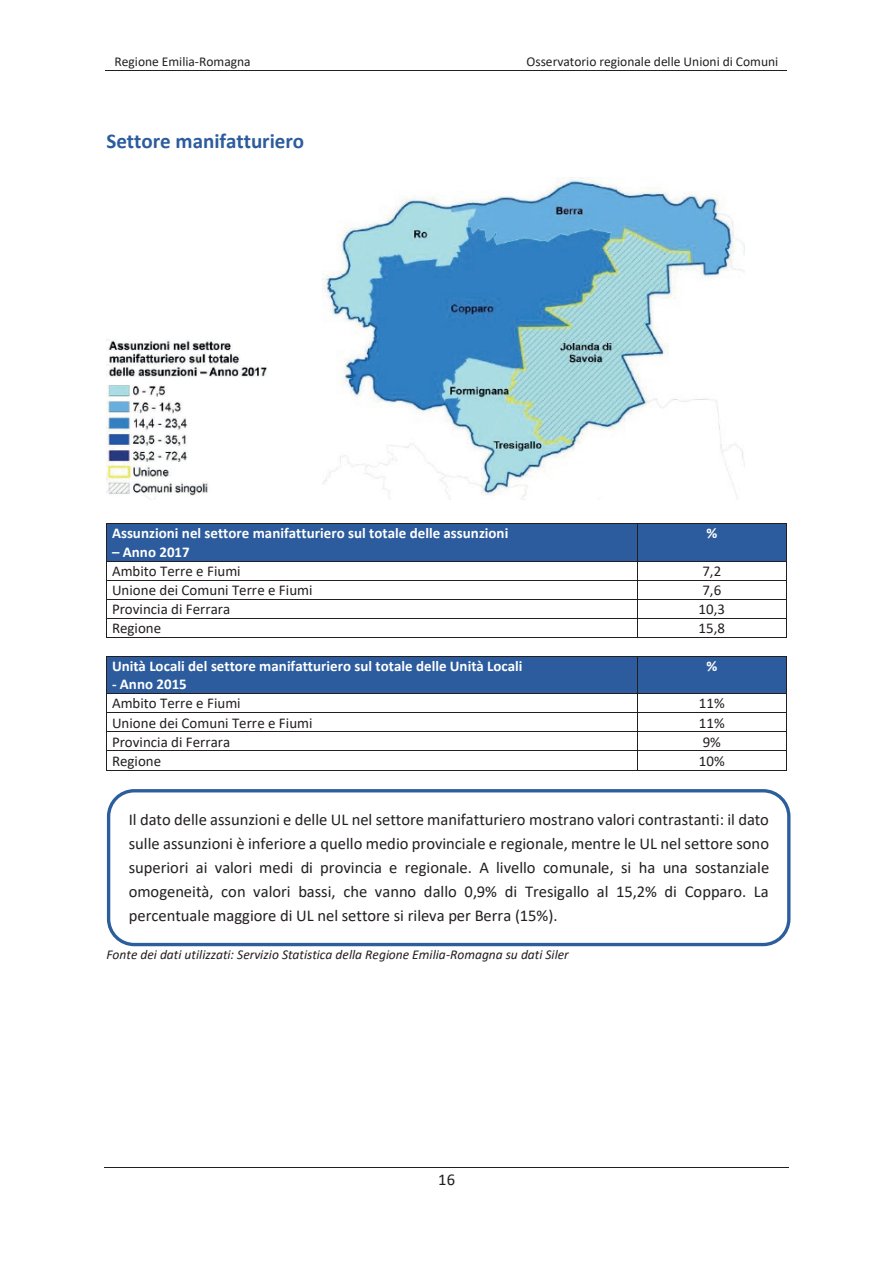
<style>
.page{position:relative;width:893px;height:1263px;background:#fff}
.page>*{position:absolute;margin:0;border:0;box-sizing:border-box;transform-origin:0 0}
.t1{font:700 21px "Calibri";color:#2c5c9d}
.t2{font:16.5px/24px "Calibri";color:#231f20;text-align:justify}
.t3{font:15px "Calibri";color:#231f20}
.t4{font:700 15px "Calibri";color:#fff}
.t5{font:italic 13.5px "Calibri";color:#231f20}
.t6{font:13.5px "Calibri";color:#231f20}
</style>
<div class="page">
<hr style="left:105px;top:70px;width:342px;height:1px;background:#231f20">
<hr style="left:446px;top:70px;width:341px;height:1px;background:#231f20">
<hr style="left:104px;top:1167px;width:685px;height:1px;background:#231f20">
<div style="left:112px;top:524px;width:520px;height:18px;background:#2c5c9d"></div>
<div style="left:112px;top:542px;width:520px;height:19px;background:#2c5c9d"></div>
<div style="left:638px;top:524px;width:148px;height:37px;background:#2c5c9d"></div>
<hr style="left:106px;top:523px;width:531px;height:1px;background:#231f20">
<hr style="left:637px;top:523px;width:149px;height:1px;background:#231f20">
<hr style="left:106px;top:524px;width:1px;height:37px;background:#231f20">
<hr style="left:637px;top:524px;width:1px;height:37px;background:#231f20">
<hr style="left:786px;top:524px;width:1px;height:37px;background:#231f20">
<hr style="left:106px;top:561px;width:531px;height:1px;background:#231f20">
<hr style="left:637px;top:561px;width:149px;height:1px;background:#231f20">
<hr style="left:106px;top:580px;width:531px;height:1px;background:#231f20">
<hr style="left:637px;top:580px;width:149px;height:1px;background:#231f20">
<hr style="left:106px;top:599px;width:531px;height:1px;background:#231f20">
<hr style="left:637px;top:599px;width:149px;height:1px;background:#231f20">
<hr style="left:106px;top:618px;width:531px;height:1px;background:#231f20">
<hr style="left:637px;top:618px;width:149px;height:1px;background:#231f20">
<svg style="left:106px;top:562px;width:1px;height:75px"></svg>
<hr style="left:106px;top:637px;width:531px;height:1px;background:#231f20">
<svg style="left:637px;top:562px;width:1px;height:76px"></svg>
<hr style="left:638px;top:637px;width:148px;height:1px;background:#231f20">
<svg style="left:786px;top:561px;width:1px;height:77px"></svg>
<div style="left:112px;top:657px;width:520px;height:18px;background:#2c5c9d"></div>
<div style="left:112px;top:675px;width:520px;height:18px;background:#2c5c9d"></div>
<div style="left:638px;top:657px;width:148px;height:36px;background:#2c5c9d"></div>
<hr style="left:106px;top:656px;width:531px;height:1px;background:#231f20">
<hr style="left:637px;top:656px;width:149px;height:1px;background:#231f20">
<hr style="left:106px;top:657px;width:1px;height:36px;background:#231f20">
<hr style="left:637px;top:657px;width:1px;height:36px;background:#231f20">
<hr style="left:786px;top:657px;width:1px;height:36px;background:#231f20">
<hr style="left:106px;top:693px;width:531px;height:1px;background:#231f20">
<hr style="left:637px;top:693px;width:149px;height:1px;background:#231f20">
<hr style="left:106px;top:712px;width:531px;height:1px;background:#231f20">
<hr style="left:637px;top:712px;width:149px;height:1px;background:#231f20">
<hr style="left:106px;top:731px;width:531px;height:1px;background:#231f20">
<hr style="left:637px;top:731px;width:149px;height:1px;background:#231f20">
<hr style="left:106px;top:751px;width:531px;height:1px;background:#231f20">
<hr style="left:637px;top:751px;width:149px;height:1px;background:#231f20">
<svg style="left:106px;top:694px;width:1px;height:76px"></svg>
<hr style="left:106px;top:770px;width:531px;height:1px;background:#231f20">
<svg style="left:637px;top:694px;width:1px;height:76px"></svg>
<hr style="left:638px;top:770px;width:148px;height:1px;background:#231f20">
<svg style="left:786px;top:693px;width:1px;height:78px"></svg>
<img style="left:106px;top:339px;width:161px;height:160px">
<img style="left:323px;top:177px;width:422px;height:322px">
<div style="left:107px;top:789px;width:683px;height:157px;border:3px solid #2c5e9d;border-radius:26px"></div>
<p class="t6" style="left:115px;top:52px;width:138px">Regione Emilia-Romagna</p>
<p class="t6" style="left:526px;top:52px;width:253px">Osservatorio regionale delle Unioni di Comuni</p>
<p class="t1" style="left:106px;top:126px;width:199px">Settore manifatturiero</p>
<p class="t4" style="left:112px;top:523px;width:398px">Assunzioni nel settore manifatturiero sul totale delle assunzioni</p>
<p class="t4" style="left:112px;top:541px;width:79px">– Anno 2017</p>
<p class="t4" style="left:706px;top:523px;width:12px">%</p>
<p class="t3" style="left:112px;top:560px;width:130px">Ambito Terre e Fiumi</p>
<p class="t3" style="left:702px;top:560px;width:20px">7,2</p>
<p class="t3" style="left:112px;top:579px;width:202px">Unione dei Comuni Terre e Fiumi</p>
<p class="t3" style="left:702px;top:579px;width:20px">7,6</p>
<p class="t3" style="left:112px;top:598px;width:120px">Provincia di Ferrara</p>
<p class="t3" style="left:699px;top:598px;width:28px">10,3</p>
<p class="t3" style="left:112px;top:617px;width:51px">Regione</p>
<p class="t3" style="left:699px;top:617px;width:28px">15,8</p>
<p class="t4" style="left:112px;top:655px;width:412px">Unità Locali del settore manifatturiero sul totale delle Unità Locali</p>
<p class="t4" style="left:112px;top:674px;width:76px">- Anno 2015</p>
<p class="t4" style="left:706px;top:655px;width:12px">%</p>
<p class="t3" style="left:112px;top:693px;width:130px">Ambito Terre e Fiumi</p>
<p class="t3" style="left:699px;top:693px;width:27px">11%</p>
<p class="t3" style="left:112px;top:712px;width:202px">Unione dei Comuni Terre e Fiumi</p>
<p class="t3" style="left:699px;top:712px;width:27px">11%</p>
<p class="t3" style="left:112px;top:731px;width:120px">Provincia di Ferrara</p>
<p class="t3" style="left:703px;top:731px;width:20px">9%</p>
<p class="t3" style="left:112px;top:750px;width:51px">Regione</p>
<p class="t3" style="left:699px;top:750px;width:27px">10%</p>
<p class="t2" style="left:129px;top:807px;width:642px">Il dato delle assunzioni e delle UL nel settore manifatturiero mostrano valori contrastanti: il dato sulle assunzioni è inferiore a quello medio provinciale e regionale, mentre le UL nel settore sono superiori ai valori medi di provincia e regionale. A livello comunale, si ha una sostanziale omogeneità, con valori bassi, che vanno dallo 0,9% di Tresigallo al 15,2% di Copparo. La percentuale maggiore di UL nel settore si rileva per Berra (15%).</p>
<p class="t5" style="left:106px;top:945px;width:464px">Fonte dei dati utilizzati: Servizio Statistica della Regione Emilia-Romagna su dati Siler</p>
<p class="t2" style="left:438px;top:1167px;width:18px">16</p>
</div>
